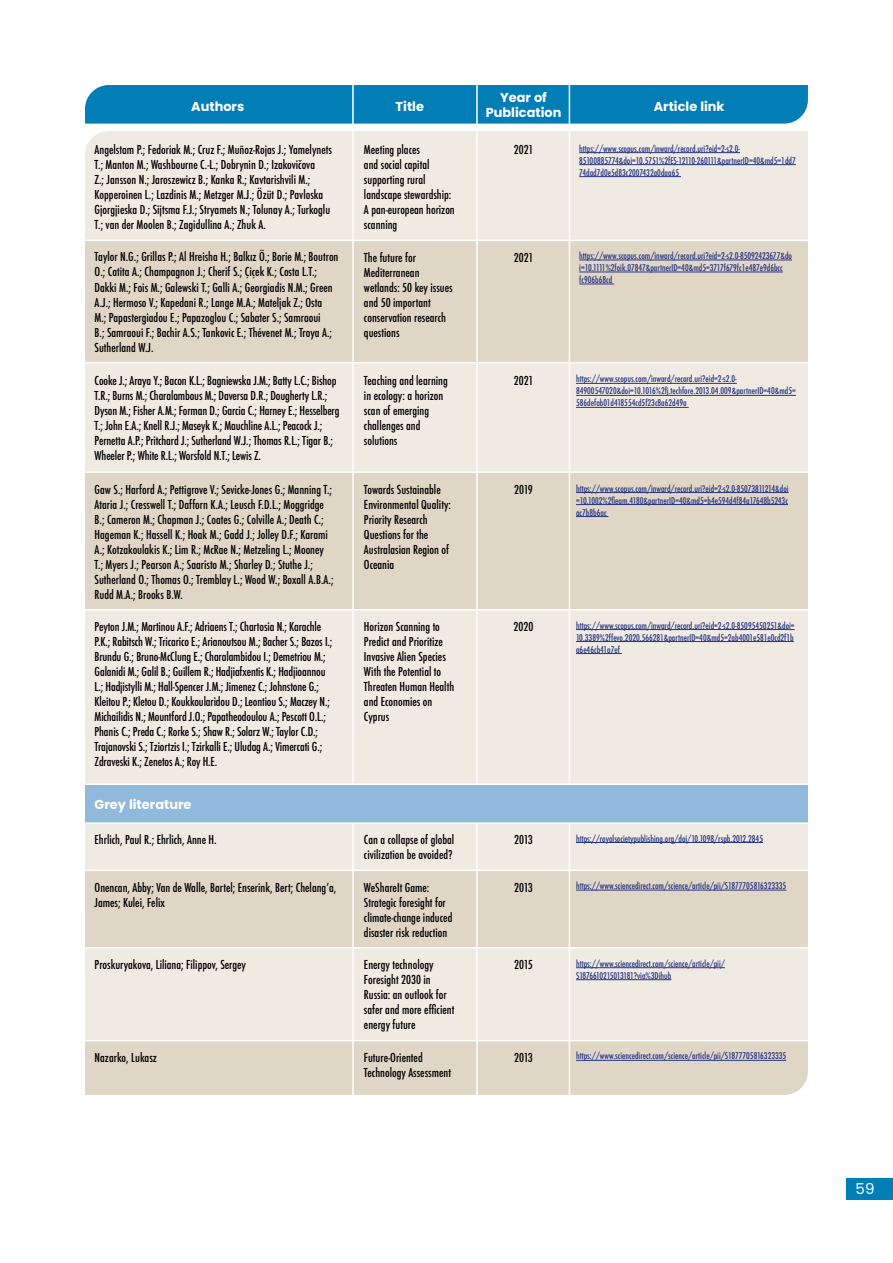
<style>
.page{position:relative;width:893px;height:1263px;background:#fff}
.page>*{position:absolute;margin:0;border:0;box-sizing:border-box;transform-origin:0 0}
.t1{font:15px "Poppins";color:#fff}
.t2{font:700 12.9px/15px "Poppins";color:#fff;text-align:center}
.t3{font:500 condensed 12px/15px "Futura";color:#000}
.t4{font:500 condensed 9px/12px "Futura";color:#283583}
</style>
<div class="page">
<div style="left:846px;top:1178px;width:47px;height:21px;background:#007eb5"></div>
<div style="left:85px;top:131px;width:723px;height:909px;background:#efeae2"></div>
<div style="left:85px;top:1041px;width:723px;height:54px;background:#e0d6c6"></div>
<div style="left:85px;top:240px;width:723px;height:123px;background:#e0d6c6"></div>
<div style="left:85px;top:472px;width:723px;height:137px;background:#e0d6c6"></div>
<div style="left:85px;top:870px;width:723px;height:77px;background:#e0d6c6"></div>
<div style="left:85px;top:85px;width:723px;height:39px;background:#007eb5"></div>
<hr style="left:579px;top:152px;width:161px;height:1px;background:#283583">
<hr style="left:579px;top:164px;width:217px;height:1px;background:#283583">
<hr style="left:579px;top:176px;width:102px;height:1px;background:#283583">
<hr style="left:579px;top:260px;width:213px;height:1px;background:#283583">
<hr style="left:579px;top:272px;width:204px;height:1px;background:#283583">
<hr style="left:579px;top:284px;width:35px;height:1px;background:#283583">
<hr style="left:576px;top:492px;width:213px;height:1px;background:#283583">
<hr style="left:576px;top:504px;width:212px;height:1px;background:#283583">
<hr style="left:576px;top:516px;width:32px;height:1px;background:#283583">
<hr style="left:576px;top:629px;width:219px;height:1px;background:#283583">
<hr style="left:576px;top:641px;width:218px;height:1px;background:#283583">
<hr style="left:576px;top:653px;width:46px;height:1px;background:#283583">
<hr style="left:576px;top:842px;width:187px;height:1px;background:#283583">
<hr style="left:576px;top:890px;width:210px;height:1px;background:#283583">
<hr style="left:576px;top:1060px;width:210px;height:1px;background:#283583">
<hr style="left:576px;top:967px;width:149px;height:1px;background:#283583">
<hr style="left:576px;top:979px;width:95px;height:1px;background:#283583">
<hr style="left:576px;top:383px;width:161px;height:1px;background:#283583">
<hr style="left:576px;top:395px;width:220px;height:1px;background:#283583">
<hr style="left:576px;top:407px;width:113px;height:1px;background:#283583">
<hr style="left:85px;top:240px;width:723px;height:1px;background:#fff">
<hr style="left:85px;top:362px;width:723px;height:1px;background:#fff">
<hr style="left:85px;top:471px;width:723px;height:2px;background:#fff">
<hr style="left:85px;top:609px;width:723px;height:2px;background:#fff">
<hr style="left:85px;top:947px;width:723px;height:2px;background:#fff">
<hr style="left:352px;top:85px;width:2px;height:1010px;background:#fff">
<hr style="left:476px;top:85px;width:2px;height:1010px;background:#fff">
<hr style="left:569px;top:85px;width:1px;height:1010px;background:#fff">
<div style="left:85px;top:785px;width:723px;height:38px;background:#91b9db"></div>
<hr style="left:85px;top:822px;width:723px;height:2px;background:#fff">
<hr style="left:85px;top:869px;width:723px;height:2px;background:#fff">
<hr style="left:85px;top:783px;width:723px;height:2px;background:#fff">
<p class="t2" style="left:191px;top:99px;width:55px">Authors</p>
<p class="t2" style="left:396px;top:99px;width:30px">Title</p>
<p class="t2" style="left:486px;top:90px;width:77px">Year of<br>Publication</p>
<p class="t2" style="left:654px;top:99px;width:72px">Article link</p>
<p class="t3" style="left:95px;top:142px;width:239px">Angelstam P.; Fedoriak M.; Cruz F.; Muñoz-Rojas J.; Yamelynets T.; Manton M.; Washbourne C.-L.; Dobrynin D.; Izakovičova<br>Z.; Jansson N.; Jaroszewicz B.; Kanka R.; Kavtarishvili M.; Kopperoinen L.; Lazdinis M.; Metzger M.J.; Özüt D.; Pavloska Gjorgjieska D.; Sijtsma F.J.; Stryamets N.; Tolunay A.; Turkoglu T.; van der Moolen B.; Zagidullina A.; Zhuk A.</p>
<p class="t3" style="left:95px;top:250px;width:245px">Taylor N.G.; Grillas P.; Al Hreisha H.; Balkız Ö.; Borie M.; Boutron O.; Catita A.; Champagnon J.; Cherif S.; Çiçek K.; Costa L.T.; Dakki M.; Fois M.; Galewski T.; Galli A.; Georgiadis N.M.; Green A.J.; Hermoso V.; Kapedani R.; Lange M.A.; Mateljak Z.; Osta<br>M.; Papastergiadou E.; Papazoglou C.; Sabater S.; Samraoui<br>B.; Samraoui F.; Bachir A.S.; Tankovic E.; Thévenet M.; Troya A.; Sutherland W.J.</p>
<p class="t4" style="left:579px;top:142px;width:218px">https://www.scopus.com/inward/record.uri?eid=2-s2.0-<br>85100885774&amp;doi=10.5751%2fES-12110-260111&amp;partnerID=40&amp;md5=1dd7<br>74dad7d0e5d83c2007432a0daa65</p>
<p class="t3" style="left:364px;top:142px;width:92px">Meeting places<br>and social capital supporting rural landscape stewardship:<br>A pan-european horizon scanning</p>
<p class="t3" style="left:364px;top:250px;width:90px">The future for<br>Mediterranean wetlands: 50 key issues and 50 important conservation research questions</p>
<p class="t3" style="left:514px;top:142px;width:21px">2021</p>
<p class="t4" style="left:579px;top:250px;width:214px">https://www.scopus.com/inward/record.uri?eid=2-s2.0-85092423677&amp;do i=10.1111%2foik.07847&amp;partnerID=40&amp;md5=3717f679fc1e487e9d6bcc fc906b68cd</p>
<p class="t3" style="left:514px;top:250px;width:21px">2021</p>
<p class="t3" style="left:95px;top:373px;width:246px">Cooke J.; Araya Y.; Bacon K.L.; Bagniewska J.M.; Batty L.C.; Bishop T.R.; Burns M.; Charalambous M.; Daversa D.R.; Dougherty L.R.; Dyson M.; Fisher A.M.; Forman D.; Garcia C.; Harney E.; Hesselberg T.; John E.A.; Knell R.J.; Maseyk K.; Mauchline A.L.; Peacock J.; Pernetta A.P.; Pritchard J.; Sutherland W.J.; Thomas R.L.; Tigar B.; Wheeler P.; White R.L.; Worsfold N.T.; Lewis Z.</p>
<p class="t3" style="left:364px;top:373px;width:85px">Teaching and learning in ecology: a horizon scan of emerging challenges and solutions</p>
<p class="t3" style="left:95px;top:482px;width:240px">Gaw S.; Harford A.; Pettigrove V.; Sevicke-Jones G.; Manning T.; Ataria J.; Cresswell T.; Dafforn K.A.; Leusch F.D.L.; Moggridge B.; Cameron M.; Chapman J.; Coates G.; Colville A.; Death C.; Hageman K.; Hassell K.; Hoak M.; Gadd J.; Jolley D.F.; Karami A.; Kotzakoulakis K.; Lim R.; McRae N.; Metzeling L.; Mooney T.; Myers J.; Pearson A.; Saaristo M.; Sharley D.; Stuthe J.; Sutherland O.; Thomas O.; Tremblay L.; Wood W.; Boxall A.B.A.; Rudd M.A.; Brooks B.W.</p>
<p class="t3" style="left:95px;top:619px;width:239px">Peyton J.M.; Martinou A.F.; Adriaens T.; Chartosia N.; Karachle P.K.; Rabitsch W.; Tricarico E.; Arianoutsou M.; Bacher S.; Bazos I.; Brundu G.; Bruno-McClung E.; Charalambidou I.; Demetriou M.; Galanidi M.; Galil B.; Guillem R.; Hadjiafxentis K.; Hadjioannou L.; Hadjistylli M.; Hall-Spencer J.M.; Jimenez C.; Johnstone G.; Kleitou P.; Kletou D.; Koukkoularidou D.; Leontiou S.; Maczey N.; Michailidis N.; Mountford J.O.; Papatheodoulou A.; Pescott O.L.; Phanis C.; Preda C.; Rorke S.; Shaw R.; Solarz W.; Taylor C.D.; Trajanovski S.; Tziortzis I.; Tzirkalli E.; Uludag A.; Vimercati G.; Zdraveski K.; Zenetos A.; Roy H.E.</p>
<p class="t3" style="left:364px;top:482px;width:89px">Towards Sustainable<br>Environmental Quality:<br>Priority Research<br>Questions for the<br>Australasian Region of<br>Oceania</p>
<p class="t3" style="left:364px;top:619px;width:92px">Horizon Scanning to<br>Predict and Prioritize<br>Invasive Alien Species<br>With the Potential to<br>Threaten Human Health and Economies on<br>Cyprus</p>
<p class="t2" style="left:95px;top:797px;width:98px">Grey literature</p>
<p class="t3" style="left:95px;top:832px;width:124px">Ehrlich, Paul R.; Ehrlich, Anne H.</p>
<p class="t3" style="left:95px;top:880px;width:243px">Onencan, Abby; Van de Walle, Bartel; Enserink, Bert; Chelang’a,<br>James; Kulei, Felix</p>
<p class="t3" style="left:364px;top:832px;width:92px">Can a collapse of global civilization be avoided?</p>
<p class="t3" style="left:364px;top:880px;width:90px">WeShareIt Game:<br>Strategic foresight for climate-change induced disaster risk reduction</p>
<p class="t3" style="left:95px;top:957px;width:153px">Proskuryakova, Liliana; Filippov, Sergey</p>
<p class="t3" style="left:364px;top:957px;width:92px">Energy technology<br>Foresight 2030 in<br>Russia: an outlook for safer and more efficient energy future</p>
<p class="t3" style="left:95px;top:1050px;width:64px">Nazarko, Lukasz</p>
<p class="t3" style="left:364px;top:1050px;width:89px">Future-Oriented<br>Technology Assessment</p>
<p class="t3" style="left:514px;top:373px;width:21px">2021</p>
<p class="t4" style="left:576px;top:373px;width:221px">https://www.scopus.com/inward/record.uri?eid=2-s2.0-<br>84900547020&amp;doi=10.1016%2fj.techfore.2013.04.009&amp;partnerID=40&amp;md5=<br>586defab01d418554cd5f23c8a62d49a</p>
<p class="t3" style="left:514px;top:482px;width:20px">2019</p>
<p class="t4" style="left:576px;top:482px;width:214px;text-align:justify">https://www.scopus.com/inward/record.uri?eid=2-s2.0-85073811214&amp;doi =10.1002%2fieam.4180&amp;partnerID=40&amp;md5=b4e594d4f84a17648b5243c ac7b8b6ac</p>
<p class="t3" style="left:514px;top:619px;width:21px">2020</p>
<p class="t4" style="left:576px;top:619px;width:220px;text-align:justify">https://www.scopus.com/inward/record.uri?eid=2-s2.0-85095450251&amp;doi= 10.3389%2ffevo.2020.566281&amp;partnerID=40&amp;md5=2ab4001e581e0cd2f1b a6e46cb41a7ef</p>
<p class="t3" style="left:514px;top:832px;width:20px">2013</p>
<p class="t3" style="left:514px;top:880px;width:20px">2013</p>
<p class="t4" style="left:576px;top:832px;width:189px">https://royalsocietypublishing.org/doi/10.1098/rspb.2012.2845</p>
<p class="t4" style="left:576px;top:880px;width:212px">https://www.sciencedirect.com/science/article/pii/S1877705816323335</p>
<p class="t3" style="left:514px;top:957px;width:20px">2015</p>
<p class="t4" style="left:576px;top:957px;width:150px">https://www.sciencedirect.com/science/article/pii/<br>S1876610215013181?via%3Dihub</p>
<p class="t3" style="left:514px;top:1050px;width:20px">2013</p>
<p class="t4" style="left:576px;top:1050px;width:212px">https://www.sciencedirect.com/science/article/pii/S1877705816323335</p>
<p class="t1" style="left:856px;top:1180px;width:20px">59</p>
</div>
